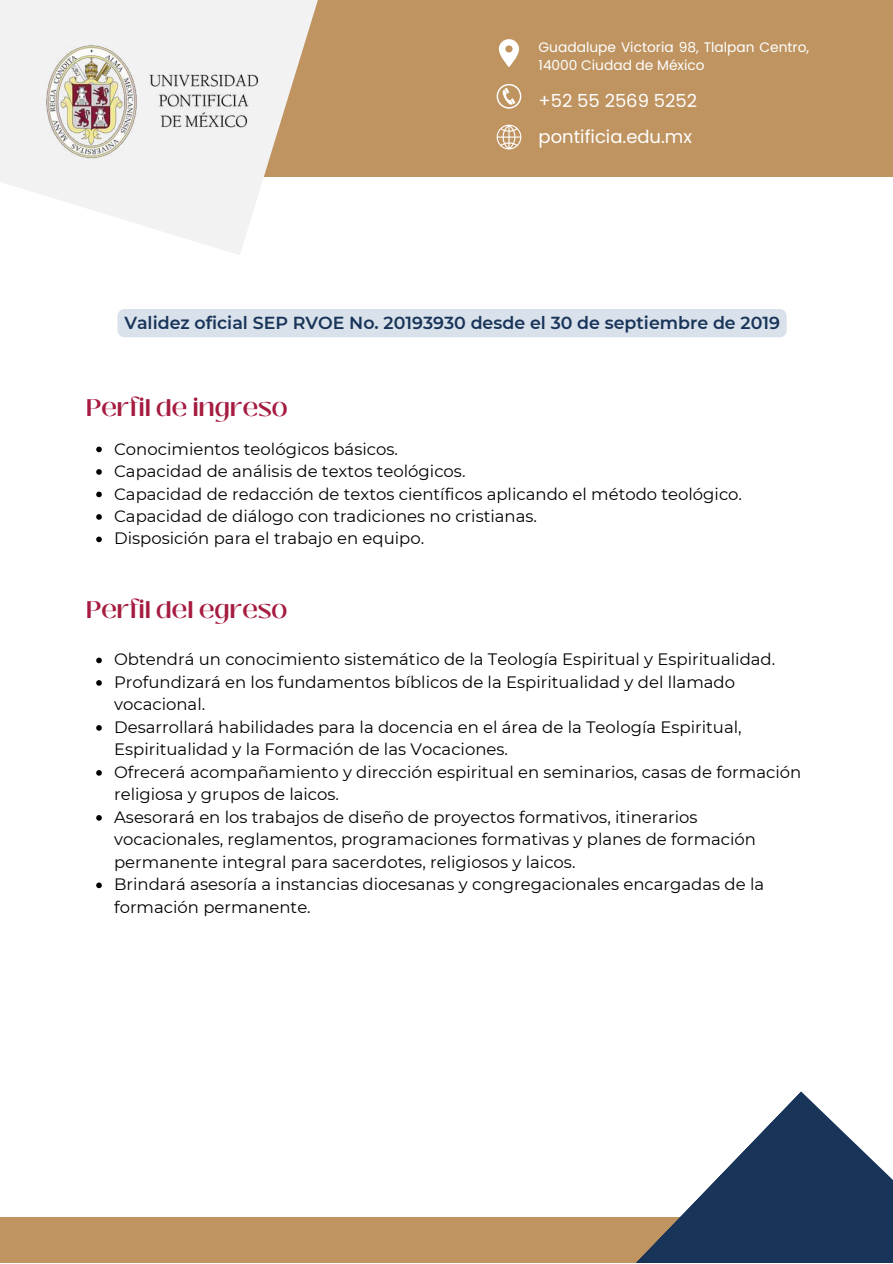
<style>
.page{position:relative;width:893px;height:1264px;background:#fff}
.page>*{position:absolute;margin:0;border:0;box-sizing:border-box;transform-origin:0 0}
.t1{font:600 24px "Black Mango";color:#a51c40}
.t2{font:18px/35.5px "Poppins";color:#fff}
.t3{font:600 17.4px "Montserrat";color:#183459}
.t4{font:16.5px/22.5px "Montserrat";color:#000}
.t5{font:13.8px/18.9px "Poppins";color:#fff}
</style>
<div class="page">
<div style="left:0;top:1216px;width:892px;height:46px;background:#bf9460"></div>
<svg style="left:549px;top:1091px;width:343px;height:171px"></svg>
<div style="left:0;top:0;width:892px;height:177px;background:#bf9460"></div>
<svg style="left:0;top:0;width:318px;height:255px;fill:#f2f2f2"></svg>
<svg style="left:499px;top:39px;width:20px;height:28px"></svg>
<svg style="left:496px;top:84px;width:25px;height:25px"></svg>
<svg style="left:496px;top:125px;width:25px;height:25px"></svg>
<img style="left:33px;top:34px;width:233px;height:135px">
<svg style="left:96px;top:446px;width:6px;height:6px"></svg>
<svg style="left:96px;top:469px;width:6px;height:6px"></svg>
<svg style="left:96px;top:491px;width:6px;height:6px"></svg>
<svg style="left:96px;top:514px;width:6px;height:5px"></svg>
<svg style="left:96px;top:536px;width:6px;height:6px"></svg>
<svg style="left:96px;top:657px;width:6px;height:6px"></svg>
<svg style="left:96px;top:680px;width:6px;height:5px"></svg>
<svg style="left:96px;top:725px;width:6px;height:5px"></svg>
<svg style="left:96px;top:770px;width:6px;height:5px"></svg>
<svg style="left:96px;top:815px;width:6px;height:5px"></svg>
<svg style="left:96px;top:882px;width:6px;height:6px"></svg>
<div style="left:117px;top:309px;width:669px;height:28px;background:#d9e1ea"></div>
<p class="t5" style="left:538px;top:37px;width:272px">Guadalupe Victoria 98, Tlalpan Centro,<br>14000 Ciudad de México</p>
<p class="t2" style="left:538px;top:83px;width:160px">+52 55 2569 5252 pontificia.edu.mx</p>
<p class="t3" style="left:124px;top:312px;width:657px">Validez oficial SEP RVOE No. 20193930 desde el 30 de septiembre de 2019</p>
<h1 class="t1" style="left:86px;top:389px;width:203px">Perfil de ingreso</h1>
<p class="t4" style="left:114px;top:437px;width:629px">Conocimientos teológicos básicos.<br>Capacidad de análisis de textos teológicos.<br>Capacidad de redacción de textos científicos aplicando el método teológico.<br>Capacidad de diálogo con tradiciones no cristianas.<br>Disposición para el trabajo en equipo.</p>
<h1 class="t1" style="left:86px;top:591px;width:203px">Perfil del egreso</h1>
<p class="t4" style="left:114px;top:648px;width:688px">Obtendrá un conocimiento sistemático de la Teología Espiritual y Espiritualidad.<br>Profundizará en los fundamentos bíblicos de la Espiritualidad y del llamado vocacional.<br>Desarrollará habilidades para la docencia en el área de la Teología Espiritual, Espiritualidad y la Formación de las Vocaciones.<br>Ofrecerá acompañamiento y dirección espiritual en seminarios, casas de formación religiosa y grupos de laicos.<br>Asesorará en los trabajos de diseño de proyectos formativos, itinerarios vocacionales, reglamentos, programaciones formativas y planes de formación permanente integral para sacerdotes, religiosos y laicos.<br>Brindará asesoría a instancias diocesanas y congregacionales encargadas de la formación permanente.</p>
</div>
